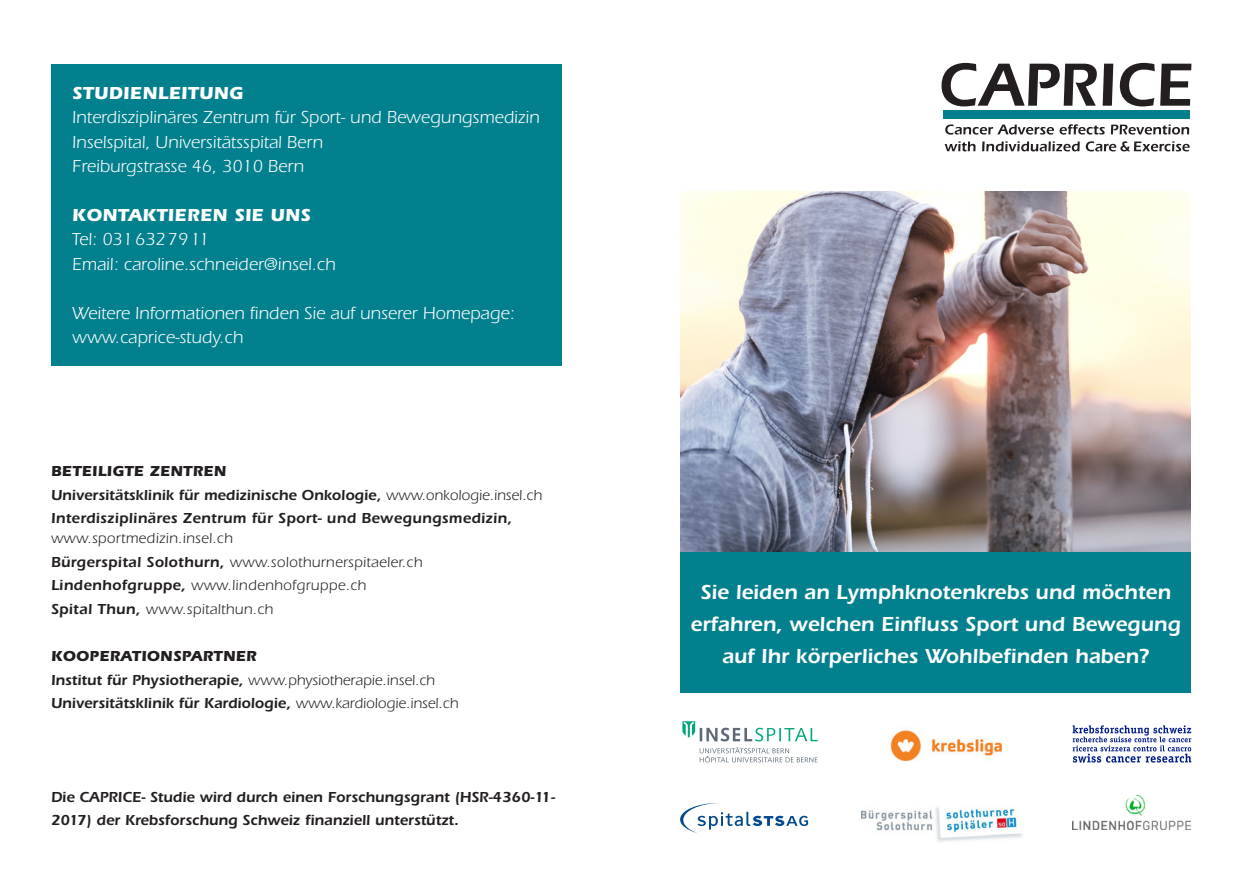
<style>
.page{position:relative;width:1259px;height:893px;background:#fff}
.page>*{position:absolute;margin:0;border:0;box-sizing:border-box;transform-origin:0 0}
.t1{font:600 21px/32px "Itc Eras";color:#fff;text-align:center}
.t2{font:18px/24.5px "Itc Eras";color:#fff}
.t3{font:700 18px "Itc Eras";letter-spacing:.02em;color:#fff}
.t4{font:600 15px/23.4px "Itc Eras";color:#231f20}
.t5{font:15px/23.4px "Itc Eras";letter-spacing:.02em;color:#231f20}
.t6{font:600 15px/23.4px "Itc Eras";letter-spacing:.02em;color:#231f20}
.s1{font-weight:700}
.s2{font-weight:400}
.s3{font-weight:600}
</style>
<div class="page">
<div style="left:943px;top:111px;width:247px;height:8px;background:#03808e"></div>
<svg style="left:944px;top:141px;width:245px;height:10px"></svg>
<svg style="left:945px;top:124px;width:244px;height:11px"></svg>
<svg style="left:941px;top:63px;width:250px;height:43px"></svg>
<div style="left:51px;top:64px;width:510px;height:302px;background:#03808e"></div>
<img style="left:680px;top:191px;width:511px;height:362px">
<div style="left:680px;top:553px;width:511px;height:140px;background:#03808e"></div>
<svg style="left:680px;top:803px;width:128px;height:30px"></svg>
<img style="left:862px;top:807px;width:161px;height:35px">
<img style="left:1072px;top:796px;width:119px;height:34px">
<svg style="left:1072px;top:725px;width:119px;height:38px"></svg>
<svg style="left:699px;top:747px;width:118px;height:15px"></svg>
<svg style="left:682px;top:721px;width:136px;height:20px"></svg>
<img style="left:890px;top:730px;width:112px;height:32px">
<p class="t3" style="left:72px;top:82px;width:172px">STUDIENLEITUNG</p>
<p class="t2" style="left:72px;top:105px;width:469px">Interdisziplinäres Zentrum für Sport- und Bewegungsmedizin<br>Inselspital, Universitätsspital Bern<br>Freiburgstrasse 46, 3010 Bern</p>
<p class="t3" style="left:72px;top:205px;width:240px">KONTAKTIEREN SIE UNS</p>
<p class="t2" style="left:72px;top:228px;width:265px">Tel: 0316327911<br>Email: caroline.schneider@insel.ch</p>
<p class="t2" style="left:72px;top:301px;width:444px">Weitere Informationen finden Sie auf unserer Homepage: www.caprice-study.ch</p>
<p class="t6" style="left:51px;top:460px;width:493px"><span class="s1">BETEILIGTE ZENTREN<br></span>Universitätsklinik für medizinische Onkologie, <span class="s2">www.onkologie.insel.ch<br></span>Interdisziplinäres Zentrum für Sport- und Bewegungsmedizin,</p>
<p class="t5" style="left:51px;top:527px;width:373px">www.sportmedizin.insel.ch<br><span class="s3">Bürgerspital Solothurn,</span> www.solothurnerspitaeler.ch <span class="s3">Lindenhofgruppe,</span> www.lindenhofgruppe.ch<br><span class="s3">Spital Thun,</span> www.spitalthun.ch</p>
<p class="t4" style="left:51px;top:645px;width:409px"><span class="s1">KOOPERATIONSPARTNER<br></span>Institut für Physiotherapie, <span class="s2">www.physiotherapie.insel.ch<br></span>Universitätsklinik für Kardiologie, <span class="s2">www.kardiologie.insel.ch</span></p>
<p class="t4" style="left:51px;top:785px;width:505px">Die CAPRICE- Studie wird durch einen Forschungsgrant (HSR-4360-11-<br>2017) der Krebsforschung Schweiz finanziell unterstützt.</p>
<h1 class="t1" style="left:690px;top:576px;width:492px">Sie leiden an Lymphknotenkrebs und möchten erfahren, welchen Einfluss Sport und Bewegung auf Ihr körperliches Wohlbefinden haben?</h1>
</div>
